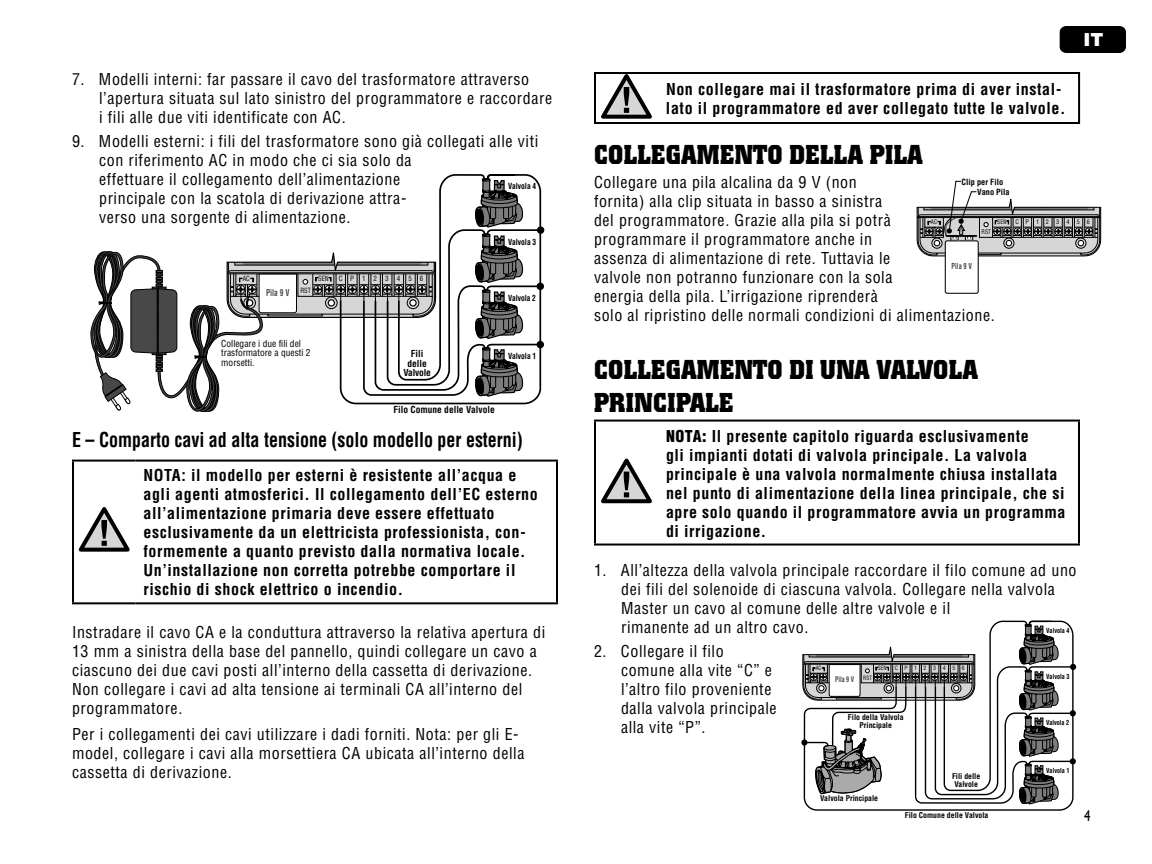
<style>
.page{position:relative;width:1152px;height:864px;background:#fff}
.page>*{position:absolute;margin:0;border:0;box-sizing:border-box;transform-origin:0 0}
.t1{font:700 27px/32.4px "Colossalis";color:#000;scale:.9 1}
.t2{font:700 condensed 20px "Helvetica";color:#000;scale:.9 1}
.t3{font:900 18px "Helvetica";color:#fff}
.t4{font:condensed 16px/19px "Helvetica";letter-spacing:.035em;color:#000}
.t5{font:700 condensed 16px/19px "Helvetica";letter-spacing:.035em;color:#000}
.t6{font:16px "Gill Sans";color:#000;scale:.8 1}
.t7{font:condensed 9.4px/9.4px "Helvetica";color:#000}
.t8{font:700 condensed 9.4px/9.4px "Helvetica";color:#000;text-align:center}
.t9{font:700 condensed 9.2px "Helvetica";color:#484848;scale:.8 1}
.t10{font:700 condensed 8.4px "Helvetica";color:#000}
.t11{font:700 condensed 8.2px "Helvetica";color:#000;scale:.9 1}
.t12{font:700 condensed 8px "Helvetica";color:#484848;scale:.8 1}
.t13{font:700 condensed 7.8px/7.8px "Helvetica";color:#000;text-align:center}
.t14{font:700 condensed 7.6px "Helvetica";color:#484848;scale:.8 1}
.t15{font:condensed 7px "Helvetica";letter-spacing:1.085em;color:#000;scale:.9 1}
.t16{font:condensed 7px "Helvetica";letter-spacing:1.13em;color:#000}
.t17{font:700 condensed 6.8px "Helvetica";color:#000;scale:.9 1}
.t18{font:condensed 6.2px "Helvetica";letter-spacing:1.085em;color:#000;scale:.9 1}
.t19{font:condensed 6.2px "Helvetica";letter-spacing:1.13em;color:#000}
.t20{font:condensed 5.8px "Helvetica";letter-spacing:1.085em;color:#000;scale:.9 1}
.t21{font:condensed 5.8px "Helvetica";letter-spacing:1.13em;color:#000}
.s1{font-weight:900}
</style>
<div class="page">
<svg style="left:437px;top:174px;width:105px;height:231px"></svg>
<div style="left:537px;top:226px;width:7px;height:8px;background:#000;border-radius:50%"></div>
<div style="left:537px;top:283px;width:7px;height:7px;background:#000;border-radius:50%"></div>
<div style="left:537px;top:341px;width:7px;height:7px;background:#000;border-radius:50%"></div>
<svg style="left:475px;top:174px;width:64px;height:223px"></svg>
<svg style="left:91px;top:251px;width:346px;height:161px"></svg>
<div style="left:945px;top:240px;width:34px;height:54px;border:1px solid #000;border-radius:2px"></div>
<svg style="left:917px;top:180px;width:184px;height:77px"></svg>
<div style="left:925px;top:227px;width:8px;height:8px;border:1px solid #000;border-radius:50%"></div>
<svg style="left:807px;top:806px;width:263px;height:5px"></svg>
<svg style="left:802px;top:620px;width:274px;height:186px"></svg>
<div style="left:810px;top:673px;width:7px;height:8px;border:1px solid #000;border-radius:50%"></div>
<div style="left:1060px;top:26px;width:66px;height:27px;background:#000;border-radius:6px"></div>
<hr style="left:594px;top:420px;width:64px;height:2px;background:#000">
<hr style="left:594px;top:422px;width:2px;height:122px;background:#000">
<hr style="left:658px;top:420px;width:422px;height:2px;background:#000">
<hr style="left:1078px;top:422px;width:2px;height:122px;background:#000">
<hr style="left:594px;top:544px;width:64px;height:2px;background:#000">
<hr style="left:658px;top:544px;width:422px;height:2px;background:#000">
<svg style="left:601px;top:459px;width:51px;height:44px"></svg>
<hr style="left:72px;top:460px;width:63px;height:2px;background:#000">
<hr style="left:72px;top:462px;width:2px;height:140px;background:#000">
<hr style="left:135px;top:460px;width:423px;height:2px;background:#000">
<hr style="left:556px;top:462px;width:2px;height:140px;background:#000">
<hr style="left:72px;top:602px;width:63px;height:2px;background:#000">
<hr style="left:135px;top:602px;width:423px;height:2px;background:#000">
<svg style="left:79px;top:507px;width:51px;height:45px"></svg>
<hr style="left:594px;top:72px;width:64px;height:2px;background:#000">
<hr style="left:594px;top:74px;width:2px;height:48px;background:#000">
<hr style="left:658px;top:72px;width:422px;height:2px;background:#000">
<hr style="left:1078px;top:74px;width:2px;height:48px;background:#000">
<hr style="left:594px;top:122px;width:64px;height:2px;background:#000">
<hr style="left:658px;top:122px;width:422px;height:2px;background:#000">
<svg style="left:601px;top:74px;width:51px;height:45px"></svg>
<p class="t4" style="left:99px;top:69px;width:455px;text-indent:-27px">7. Modelli interni: far passare il cavo del trasformatore attraverso l’apertura situata sul lato sinistro del programmatore e raccordare i fili alle due viti identificate con AC.</p>
<p class="t4" style="left:99px;top:131px;width:441px;text-indent:-27px">9. Modelli esterni: i fili del trasformatore sono già collegati alle viti con riferimento AC in modo che ci sia solo da<br>effettuare il collegamento dell’alimentazione<br>principale con la scatola di derivazione attra-<br>verso una sorgente di alimentazione.</p>
<p class="t11" style="left:508px;top:181px;width:33px">Valvola 4</p>
<p class="t15" style="left:243px;top:274px;width:9px">AC</p>
<p class="t9" style="left:266px;top:287px;width:31px">Pila 9 V</p>
<p class="t15" style="left:318px;top:274px;width:13px">SEN</p>
<p class="t16" style="left:339px;top:274px;width:86px">CP123456</p>
<p class="t15" style="left:300px;top:286px;width:13px">RST</p>
<p class="t11" style="left:508px;top:237px;width:33px">Valvola 3</p>
<p class="t11" style="left:508px;top:293px;width:32px">Valvola 2</p>
<p class="t7" style="left:221px;top:339px;width:91px">Collegare i due fili del trasformatore a questi 2 morsetti.</p>
<p class="t8" style="left:403px;top:349px;width:29px">Fili delle<br>Valvole</p>
<p class="t8" style="left:393px;top:405px;width:103px">Filo Comune delle Valvole</p>
<p class="t11" style="left:508px;top:351px;width:33px">Valvola 1</p>
<p class="t2" style="left:72px;top:427px;width:503px">E – Comparto cavi ad alta tensione (solo modello per esterni)</p>
<p class="t5" style="left:143px;top:466px;width:396px">NOTA: il modello per esterni è resistente all’acqua e agli agenti atmosferici. Il collegamento dell’EC esterno all’alimentazione primaria deve essere effettuato esclusivamente da un elettricista professionista, con&shy;formemente a quanto previsto dalla normativa locale.<br>Un’installazione non corretta potrebbe comportare il rischio di shock elettrico o incendio.</p>
<p class="t4" style="left:72px;top:622px;width:475px">Instradare il cavo CA e la conduttura attraverso la relativa apertura di 13 mm a sinistra della base del pannello, quindi collegare un cavo a ciascuno dei due cavi posti all’interno della cassetta di derivazione.<br>Non collegare i cavi ad alta tensione ai terminali CA all’interno del programmatore.</p>
<p class="t4" style="left:72px;top:725px;width:454px">Per i collegamenti dei cavi utilizzare i dadi forniti. Nota: per gli E&shy;model, collegare i cavi alla morsettiera CA ubicata all’interno della cassetta di derivazione.</p>
<p class="t5" style="left:666px;top:79px;width:401px">Non collegare mai il trasformatore prima di aver instal&shy;lato il programmatore ed aver collegato tutte le valvole.</p>
<p class="t3" style="left:1083px;top:27px;width:21px">IT</p>
<h1 class="t1" style="left:594px;top:139px;width:367px">COLLEGAMENTO DELLA PILA</h1>
<p class="t4" style="left:594px;top:172px;width:402px">Collegare una pila alcalina da 9 V (non<br>fornita) alla clip situata in basso a sinistra<br>del programmatore. Grazie alla pila si potrà<br>programmare il programmatore anche in<br>assenza di alimentazione di rete. Tuttavia le<br>valvole non potranno funzionare con la sola<br>energia della pila. L’irrigazione riprenderà<br>solo al ripristino delle normali condizioni di alimentazione.</p>
<h1 class="t1" style="left:594px;top:354px;width:429px">COLLEGAMENTO DI UNA VALVOLA<br>PRINCIPALE</h1>
<p class="t5" style="left:666px;top:426px;width:401px"><span class="s1">NOTA:</span> Il presente capitolo riguarda esclusivamente<br>gli impianti dotati di valvola principale. La valvola principale è una valvola normalmente chiusa installata nel punto di alimentazione della linea principale, che si apre solo quando il programmatore avvia un programma di irrigazione.</p>
<p class="t4" style="left:621px;top:561px;width:457px;text-indent:-27px">1. All’altezza della valvola principale raccordare il filo comune ad uno dei fili del solenoide di ciascuna valvola. Collegare nella valvola Master un cavo al comune delle altre valvole e il<br>rimanente ad un altro cavo.</p>
<p class="t4" style="left:621px;top:642px;width:157px;text-indent:-27px">2. Collegare il filo comune alla vite “C” e l’altro filo proveniente dalla valvola principale alla vite “P”.</p>
<p class="t10" style="left:962px;top:177px;width:43px">Clip per Filo</p>
<p class="t18" style="left:997px;top:218px;width:12px">SEN</p>
<p class="t19" style="left:1015px;top:218px;width:76px">CP123456</p>
<p class="t18" style="left:982px;top:228px;width:12px">RST</p>
<p class="t10" style="left:977px;top:187px;width:34px">Vano Pila</p>
<p class="t18" style="left:931px;top:218px;width:8px">AC</p>
<p class="t12" style="left:952px;top:261px;width:27px">Pila 9 V</p>
<p class="t17" style="left:1046px;top:627px;width:27px">Valvola 4</p>
<p class="t20" style="left:878px;top:664px;width:11px">SEN</p>
<p class="t21" style="left:895px;top:664px;width:71px">CP123456</p>
<p class="t20" style="left:816px;top:665px;width:8px">AC</p>
<p class="t17" style="left:1046px;top:672px;width:27px">Valvola 3</p>
<p class="t20" style="left:863px;top:674px;width:11px">RST</p>
<p class="t14" style="left:835px;top:675px;width:25px">Pila 9 V</p>
<p class="t13" style="left:848px;top:713px;width:57px">Filo della Valvola<br>Principale</p>
<p class="t17" style="left:1046px;top:719px;width:27px">Valvola 2</p>
<p class="t13" style="left:820px;top:794px;width:60px">Valvola Principale</p>
<p class="t13" style="left:952px;top:772px;width:30px">Fili delle<br>Valvole</p>
<p class="t13" style="left:905px;top:811px;width:85px">Filo Comune delle Valvola</p>
<p class="t17" style="left:1046px;top:766px;width:27px">Valvola 1</p>
<p class="t6" style="left:1084px;top:806px;width:9px">4</p>
</div>
